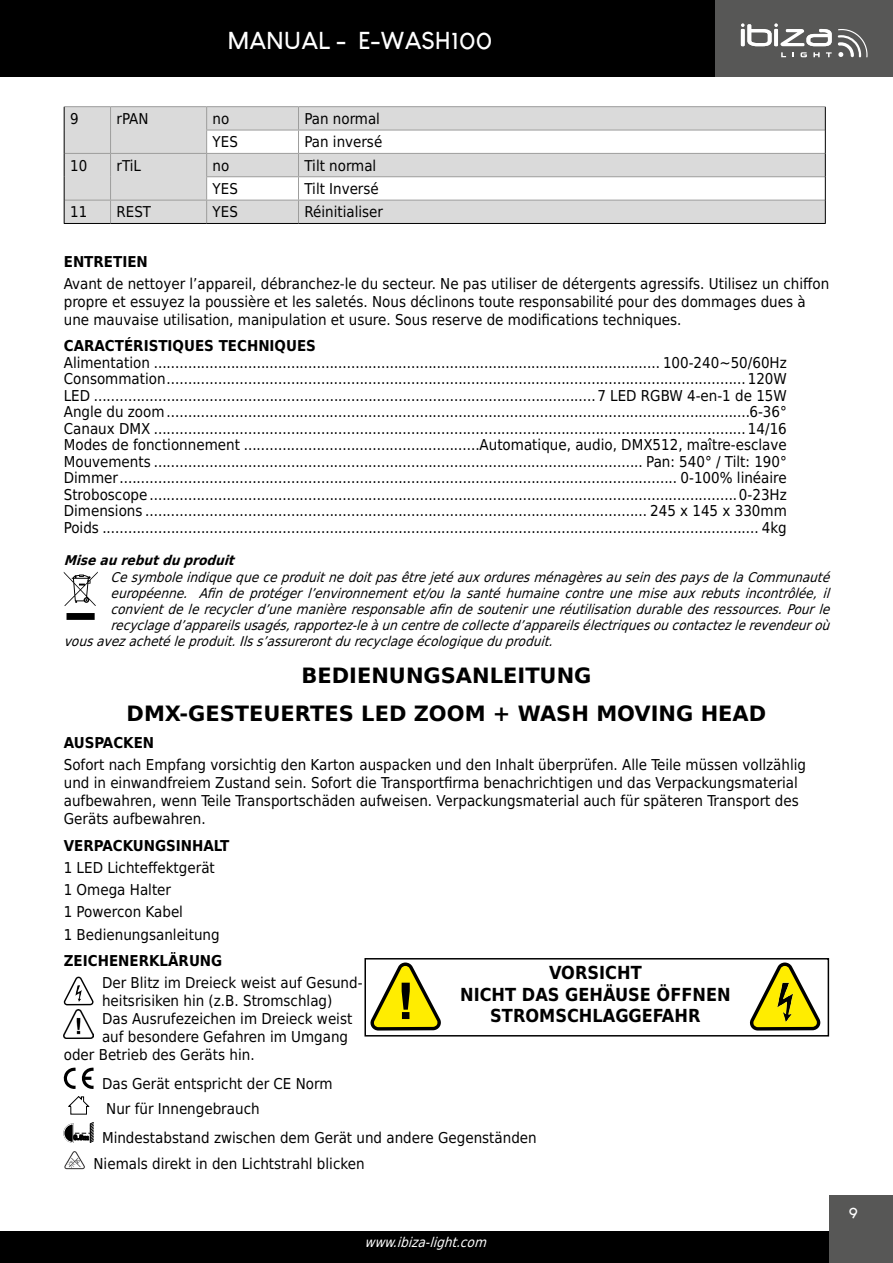
<style>
.page{position:relative;width:893px;height:1263px;background:#fff}
.page>*{position:absolute;margin:0;border:0;box-sizing:border-box;transform-origin:0 0}
.t1{font:700 24px "Louis George Cafe";color:#fff}
.IBI_-_GRAND_TITRE{font:700 21px "DejaVu Sans";color:#000}
.t2{font:700 18px/21.6px "DejaVu Sans Condensed";color:#000;text-align:center}
.IBI_-_Specs{font:15px "DejaVu Sans Condensed";color:#000}
.IBI_-_Texte{font:15px/18px "DejaVu Sans Condensed";color:#000}
.MAJ5_Texte{font:15px "DejaVu Sans Condensed";color:#000}
.IBI_-_Sous-titres{font:700 15px "DejaVu Sans Condensed";color:#000}
.t3{font:700 15px "Louis George Cafe";color:#fff}
.IBI_-_Note_improtant{font:italic 13.5px "DejaVu Sans Condensed";color:#000}
.IBI_-_Note_improtant-2{font:italic 700 13.5px "DejaVu Sans Condensed";color:#000}
.t4{font:italic 13.5px "DejaVu Sans Condensed";color:#fff}
.t5{font:900 7.05px "Arial";color:#000;scale:.83 1}
</style>
<div class="page">
<div style="left:0;top:0;width:893px;height:77px;background:#000"></div>
<div style="left:0;top:1231px;width:893px;height:32px;background:#000"></div>
<div style="left:715px;top:0;width:178px;height:77px;background:#575756"></div>
<svg style="left:838px;top:29px;width:29px;height:28px"></svg>
<svg style="left:741px;top:23px;width:91px;height:23px"></svg>
<svg style="left:781px;top:52px;width:5px;height:5px"></svg>
<svg style="left:800px;top:52px;width:7px;height:5px"></svg>
<svg style="left:813px;top:52px;width:7px;height:5px"></svg>
<svg style="left:826px;top:52px;width:6px;height:5px"></svg>
<div style="left:829px;top:1195px;width:64px;height:68px;background:#575756"></div>
<svg style="left:65px;top:107px;width:760px;height:116px;fill:#dadada"></svg>
<hr style="left:64px;top:106px;width:47px;height:1px;background:#9d9d9c">
<hr style="left:111px;top:106px;width:96px;height:1px;background:#9d9d9c">
<hr style="left:207px;top:106px;width:91px;height:1px;background:#9d9d9c">
<hr style="left:298px;top:106px;width:528px;height:1px;background:#9d9d9c">
<hr style="left:206px;top:130px;width:92px;height:1px;background:#9d9d9c">
<hr style="left:298px;top:130px;width:527px;height:1px;background:#9d9d9c">
<hr style="left:65px;top:153px;width:46px;height:1px;background:#9d9d9c">
<hr style="left:111px;top:153px;width:96px;height:1px;background:#9d9d9c">
<hr style="left:207px;top:153px;width:91px;height:1px;background:#9d9d9c">
<hr style="left:298px;top:153px;width:527px;height:1px;background:#9d9d9c">
<hr style="left:206px;top:176px;width:92px;height:1px;background:#9d9d9c">
<hr style="left:298px;top:176px;width:527px;height:1px;background:#9d9d9c">
<hr style="left:65px;top:200px;width:46px;height:1px;background:#9d9d9c">
<hr style="left:111px;top:200px;width:96px;height:1px;background:#9d9d9c">
<svg style="left:110px;top:107px;width:1px;height:116px"></svg>
<hr style="left:207px;top:200px;width:91px;height:1px;background:#9d9d9c">
<svg style="left:206px;top:107px;width:1px;height:116px"></svg>
<hr style="left:298px;top:200px;width:527px;height:1px;background:#9d9d9c">
<svg style="left:298px;top:107px;width:1px;height:116px"></svg>
<svg style="left:64px;top:107px;width:1px;height:116px"></svg>
<svg style="left:825px;top:107px;width:1px;height:116px"></svg>
<hr style="left:64px;top:223px;width:47px;height:1px;background:#000">
<hr style="left:111px;top:223px;width:96px;height:1px;background:#000">
<hr style="left:207px;top:223px;width:91px;height:1px;background:#000">
<hr style="left:298px;top:223px;width:528px;height:1px;background:#000">
<svg style="left:64px;top:572px;width:34px;height:48px"></svg>
<svg style="left:64px;top:977px;width:30px;height:28px"></svg>
<img style="left:70px;top:984px;width:18px;height:18px">
<img style="left:64px;top:1009px;width:30px;height:29px">
<svg style="left:64px;top:1068px;width:30px;height:21px"></svg>
<svg style="left:68px;top:1096px;width:21px;height:18px"></svg>
<svg style="left:64px;top:1122px;width:30px;height:21px"></svg>
<img style="left:64px;top:1151px;width:21px;height:18px">
<svg style="left:370px;top:962px;width:71px;height:68px"></svg>
<svg style="left:750px;top:962px;width:70px;height:68px"></svg>
<img style="left:763px;top:980px;width:44px;height:44px">
<div style="left:364px;top:958px;width:465px;height:78px;border:2px solid #000"></div>
<h1 class="t1" style="left:227px;top:26px;width:266px">MANUAL - E-WASH100</h1>
<p class="MAJ5_Texte" style="left:70px;top:107px;width:10px">9</p>
<p class="MAJ5_Texte" style="left:117px;top:107px;width:33px">rPAN</p>
<p class="MAJ5_Texte" style="left:213px;top:107px;width:18px">no</p>
<p class="MAJ5_Texte" style="left:304px;top:107px;width:77px">Pan normal</p>
<p class="MAJ5_Texte" style="left:213px;top:130px;width:27px">YES</p>
<p class="MAJ5_Texte" style="left:304px;top:130px;width:79px">Pan inversé</p>
<p class="MAJ5_Texte" style="left:70px;top:153px;width:19px">10</p>
<p class="MAJ5_Texte" style="left:117px;top:153px;width:26px">rTiL</p>
<p class="MAJ5_Texte" style="left:213px;top:153px;width:18px">no</p>
<p class="MAJ5_Texte" style="left:304px;top:153px;width:73px">Tilt normal</p>
<p class="MAJ5_Texte" style="left:213px;top:177px;width:27px">YES</p>
<p class="MAJ5_Texte" style="left:304px;top:177px;width:76px">Tilt Inversé</p>
<p class="MAJ5_Texte" style="left:70px;top:200px;width:19px">11</p>
<p class="MAJ5_Texte" style="left:117px;top:200px;width:36px">REST</p>
<p class="MAJ5_Texte" style="left:213px;top:200px;width:27px">YES</p>
<p class="MAJ5_Texte" style="left:304px;top:200px;width:80px">Réinitialiser</p>
<p class="IBI_-_Sous-titres" style="left:64px;top:249px;width:86px">ENTRETIEN</p>
<p class="IBI_-_Texte" style="left:64px;top:274px;width:767px">Avant de nettoyer l’appareil, débranchez-le du secteur. Ne pas utiliser de détergents agressifs. Utilisez un chiffon propre et essuyez la poussière et les saletés. Nous déclinons toute responsabilité pour des dommages dues à une mauvaise utilisation, manipulation et usure. Sous reserve de modifications techniques.</p>
<p class="IBI_-_Sous-titres" style="left:64px;top:334px;width:254px">CARACTÉRISTIQUES TECHNIQUES</p>
<p class="IBI_-_Specs" style="left:64px;top:350px;width:724px">Alimentation ...................................................................................................................... 100-240~50/60Hz</p>
<p class="IBI_-_Specs" style="left:64px;top:367px;width:724px">Consommation.......................................................................................................................................120W</p>
<p class="IBI_-_Specs" style="left:64px;top:383px;width:725px">LED .....................................................................................................................7 LED RGBW 4-en-1 de 15W</p>
<p class="IBI_-_Specs" style="left:64px;top:400px;width:724px">Angle du zoom........................................................................................................................................6-36°</p>
<p class="IBI_-_Specs" style="left:64px;top:416px;width:724px">Canaux DMX ..........................................................................................................................................14/16</p>
<p class="IBI_-_Specs" style="left:64px;top:433px;width:725px">Modes de fonctionnement .......................................................Automatique, audio, DMX512, maître-esclave</p>
<p class="IBI_-_Specs" style="left:64px;top:449px;width:725px">Mouvements .................................................................................................................. Pan: 540° / Tilt: 190°</p>
<p class="IBI_-_Specs" style="left:64px;top:466px;width:725px">Dimmer.................................................................................................................................. 0-100% linéaire</p>
<p class="IBI_-_Specs" style="left:64px;top:482px;width:724px">Stroboscope.........................................................................................................................................0-23Hz</p>
<p class="IBI_-_Specs" style="left:64px;top:499px;width:724px">Dimensions ..................................................................................................................... 245 x 145 x 330mm</p>
<p class="IBI_-_Specs" style="left:64px;top:515px;width:724px">Poids ......................................................................................................................................................... 4kg</p>
<p class="IBI_-_Note_improtant-2" style="left:64px;top:550px;width:178px">Miseaurebutduproduit</p>
<p class="IBI_-_Note_improtant" style="left:111px;top:566px;width:726px">CesymboleindiquequeceproduitnedoitpasêtrejetéauxorduresménagèresauseindespaysdelaCommunauté</p>
<p class="IBI_-_Note_improtant" style="left:111px;top:582px;width:726px">européenne. Afindeprotégerl’environnementet/oulasantéhumainecontreunemiseauxrebutsincontrôlée,il</p>
<p class="IBI_-_Note_improtant" style="left:111px;top:598px;width:726px">convientdelerecyclerd’unemanièreresponsableafindesouteniruneréutilisationdurabledesressources.Pourle</p>
<p class="IBI_-_Note_improtant" style="left:111px;top:614px;width:726px">recyclaged’appareilsusagés,rapportez-leàuncentredecollected’appareilsélectriquesoucontactezlerevendeuroù</p>
<p class="IBI_-_Note_improtant" style="left:64px;top:630px;width:496px">vousavezachetéleproduit.Ilss’assurerontdurecyclageécologiqueduproduit.</p>
<p class="IBI_-_GRAND_TITRE" style="left:301px;top:659px;width:292px">BEDIENUNGSANLEITUNG</p>
<p class="IBI_-_GRAND_TITRE" style="left:127px;top:697px;width:641px">DMX-GESTEUERTES LED ZOOM + WASH MOVING HEAD</p>
<p class="IBI_-_Sous-titres" style="left:64px;top:730px;width:92px">AUSPACKEN</p>
<p class="IBI_-_Texte" style="left:64px;top:755px;width:744px">Sofort nach Empfang vorsichtig den Karton auspacken und den Inhalt überprüfen. Alle Teile müssen vollzählig und in einwandfreiem Zustand sein. Sofort die Transportfirma benachrichtigen und das Verpackungsmaterial aufbewahren, wenn Teile Transportschäden aufweisen. Verpackungsmaterial auch für späteren Transport des Geräts aufbewahren.</p>
<p class="IBI_-_Sous-titres" style="left:64px;top:833px;width:167px">VERPACKUNGSINHALT</p>
<p class="IBI_-_Texte" style="left:64px;top:858px;width:153px">1 LED Lichteffektgerät</p>
<p class="IBI_-_Texte" style="left:64px;top:880px;width:109px">1 Omega Halter</p>
<p class="IBI_-_Texte" style="left:64px;top:903px;width:121px">1 Powercon Kabel</p>
<p class="IBI_-_Texte" style="left:64px;top:925px;width:157px">1 Bedienungsanleitung</p>
<p class="IBI_-_Sous-titres" style="left:64px;top:948px;width:160px">ZEICHENERKLÄRUNG</p>
<p class="IBI_-_Texte" style="left:102px;top:974px;width:262px">Der Blitz im Dreieck weist auf Gesund-</p>
<p class="IBI_-_Texte" style="left:102px;top:992px;width:232px">heitsrisiken hin (z.B. Stromschlag)</p>
<p class="IBI_-_Texte" style="left:102px;top:1010px;width:252px">Das Ausrufezeichen im Dreieck weist</p>
<p class="IBI_-_Texte" style="left:102px;top:1028px;width:248px">auf besondere Gefahren im Umgang</p>
<p class="IBI_-_Texte" style="left:64px;top:1046px;width:192px">oder Betrieb des Geräts hin.</p>
<p class="IBI_-_Texte" style="left:102px;top:1074px;width:232px">Das Gerät entspricht der CE Norm</p>
<p class="IBI_-_Texte" style="left:106px;top:1100px;width:155px">Nur für Innengebrauch</p>
<p class="t5" style="left:73px;top:1132px;width:20px">0.5m</p>
<p class="IBI_-_Texte" style="left:102px;top:1128px;width:436px">Mindestabstand zwischen dem Gerät und andere Gegenständen</p>
<p class="IBI_-_Texte" style="left:94px;top:1155px;width:273px">Niemals direkt in den Lichtstrahl blicken</p>
<p class="t2" style="left:460px;top:961px;width:272px">VORSICHT<br>NICHT DAS GEHÄUSE ÖFFNEN<br>STROMSCHLAGGEFAHR</p>
<p class="t4" style="left:364px;top:1231px;width:129px">www.ibiza-light.com</p>
<p class="t3" style="left:849px;top:1203px;width:11px">9</p>
</div>
